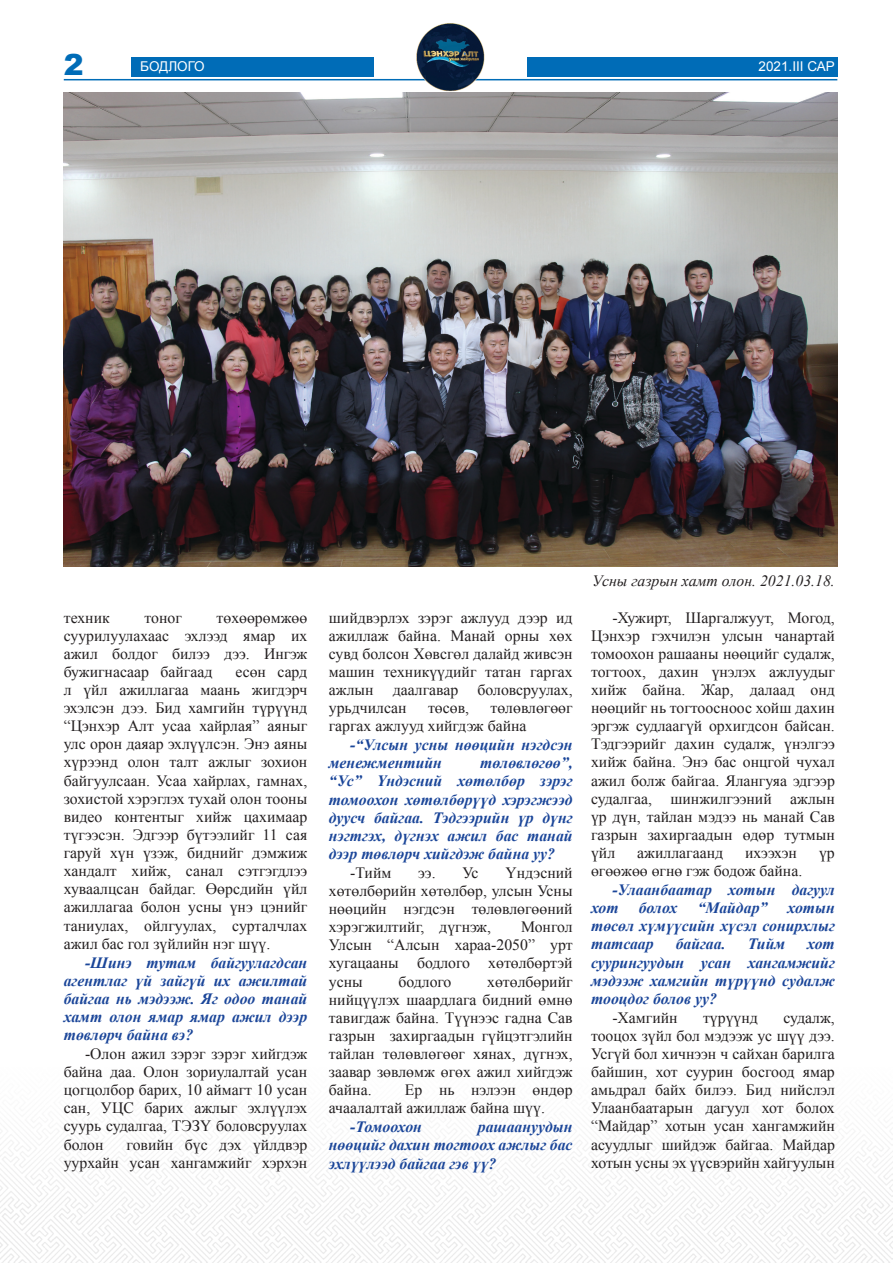
<style>
.page{position:relative;width:893px;height:1263px;background:#fff}
.page>*{position:absolute;margin:0;border:0;box-sizing:border-box;transform-origin:0 0}
.t1{font:900 29.7px "Mogul Arial";color:#006cb7}
.text{font:15.75px/18.1px "Mogul Times New Roman";color:#231f20;text-align:justify}
.text-2{font:italic 700 15.75px/18.1px "Mogul Times New Roman";color:#1b4699;text-align:justify}
.text-3{font:italic 15.75px "Mogul Times New Roman";color:#231f20}
.text-4{font:italic 700 15.75px "Mogul Times New Roman";letter-spacing:-.02em;color:#1b4699}
.t2{font:13.5px "Arial";color:#fff}
</style>
<div class="page">
<hr style="left:64px;top:79px;width:773px;height:1px;background:#006cb7">
<div style="left:527px;top:58px;width:310px;height:19px;background:#006cb7"></div>
<div style="left:131px;top:58px;width:242px;height:19px;background:#006cb7"></div>
<img style="left:414px;top:23px;width:73px;height:69px">
<img style="left:0;top:1133px;width:893px;height:130px">
<img style="left:64px;top:92px;width:773px;height:474px">
<h1 class="t1" style="left:64px;top:48px;width:21px">2</h1>
<p class="t2" style="left:140px;top:57px;width:66px">БОДЛОГО</p>
<p class="t2" style="left:758px;top:57px;width:78px">2021.III САР</p>
<p class="text" style="left:64px;top:608px;width:48px">техник</p>
<p class="text" style="left:145px;top:608px;width:39px">тоног</p>
<p class="text" style="left:64px;top:608px;width:245px;text-indent:153px">төхөөрөмжөө суурилуулахаас эхлээд ямар их ажил болдог билээ дээ. Ингэж бужигнасаар байгаад</p>
<p class="text" style="left:64px;top:662px;width:245px;text-indent:172px">есөн сард л үйл ажиллагаа маань жигдэрч эхэлсэн дээ. Бид хамгийн түрүүнд “Цэнхэр Алт усаа хайрлая” аяныг улс орон даяар эхлүүлсэн. Энэ аяны хүрээнд олон талт ажлыг зохион байгуулсаан. Усаа хайрлах, гамнах, зохистой хэрэглэх тухай олон тооны видео контентыг хийж цахимаар түгээсэн. Эдгээр бүтээлийг 11 сая гаруй хүн үзэж, биднийг дэмжиж хандалт хийж, санал сэтгэгдлээ хуваалцсан байдаг. Өөрсдийн үйл ажиллагаа болон усны үнэ цэнийг таниулах, ойлгуулах, сурталчлах ажил бас гол зүйлийн нэг шүү.</p>
<p class="text-2" style="left:64px;top:953px;width:245px;text-indent:21px">-Шинэ тутам байгуулагдсан агентлаг үй зайгүй их ажилтай байгаа нь мэдээж. Яг одоо танай хамт олон ямар ямар ажил дээр төвлөрч байна вэ?</p>
<p class="text" style="left:64px;top:1044px;width:245px;text-indent:21px">-Олон ажил зэрэг зэрэг хийгдэж байна даа. Олон зориулалтай усан цогцолбор барих, 10 аймагт 10 усан сан, УЦС барих ажлыг эхлүүлэх суурь судалгаа, ТЭЗҮ боловсруулах болон</p>
<p class="text" style="left:64px;top:1135px;width:245px;text-align:right">говийн бүс дэх үйлдвэр<br>уурхайн усан хангамжийг хэрхэн</p>
<p class="text" style="left:329px;top:608px;width:245px">шийдвэрлэх зэрэг ажлууд дээр ид ажиллаж байна. Манай орны хөх сувд болсон Хөвсгөл далайд живсэн машин техникүүдийг татан гаргах ажлын даалгавар боловсруулах, урьдчилсан</p>
<p class="text" style="left:329px;top:698px;width:245px;text-indent:162px">төлөвлөгөөг гаргах ажлууд хийгдэж байна</p>
<p class="text-2" style="left:329px;top:735px;width:245px;text-indent:21px">-“Улсын усны нөөцийн нэгдсэн менежментийн</p>
<p class="text" style="left:428px;top:698px;width:42px">төсөв,</p>
<p class="text-2" style="left:329px;top:753px;width:245px;text-indent:151px">төлөвлөгөө”, “Ус” Үндэсний хөтөлбөр зэрэг томоохон хөтөлбөрүүд хэрэгжээд дуусч байгаа. Тэдгээрийн үр дүнг нэгтгэх, дүгнэх ажил бас танай дээр төвлөрч хийгдэж байна уу?</p>
<p class="text" style="left:350px;top:863px;width:43px">-Тийм</p>
<p class="text" style="left:418px;top:863px;width:62px">ээ. Ус</p>
<p class="text" style="left:329px;top:863px;width:245px;text-indent:177px">Үндэсний хөтөлбөрийн хөтөлбөр, улсын Усны нөөцийн нэгдсэн төлөвлөгөөний хэрэгжилтийг, дүгнэж,</p>
<p class="text" style="left:329px;top:918px;width:245px;text-indent:192px">Монгол Улсын “Алсын хараа-2050” урт хугацааны бодлого хөтөлбөртэй усны</p>
<p class="text" style="left:329px;top:972px;width:245px;text-indent:158px">хөтөлбөрийг нийцүүлэх шаардлага бидний өмнө тавигдаж байна. Түүнээс гадна Сав газрын захиргаадын гүйцэтгэлийн тайлан төлөвлөгөөг хянах, дүгнэх, заавар зөвлөмж өгөх ажил хийгдэж байна.</p>
<p class="text" style="left:398px;top:972px;width:55px">бодлого</p>
<p class="text" style="left:329px;top:1081px;width:245px;text-indent:76px">Ер нь нэлээн өндөр ачаалалтай ажиллаж байна шүү.</p>
<p class="text-4" style="left:350px;top:1116px;width:73px">-Томоохон</p>
<p class="text-2" style="left:329px;top:1117px;width:245px;text-indent:149px">рашаануудын нөөцийг дахин тогтоох ажлыг бас эхлүүлээд байгаа гэв үү?</p>
<p class="text-3" style="left:592px;top:570px;width:244px">Усны газрын хамт олон. 2021.03.18.</p>
<p class="text" style="left:591px;top:608px;width:245px;text-indent:21px">-Хужирт, Шаргалжуут, Могод, Цэнхэр гэхчилэн улсын чанартай томоохон рашааны нөөцийг судалж, тогтоох, дахин үнэлэх ажлуудыг хийж байна. Жар, далаад онд нөөцийг нь тогтоосноос хойш дахин эргэж судлаагүй орхигдсон байсан.<br>Тэдгээрийг дахин судалж, үнэлгээ хийж байна. Энэ бас онцгой чухал ажил болж байгаа. Ялангуяа эдгээр судалгаа, шинжилгээний ажлын үр дүн, тайлан мэдээ нь манай Сав газрын захиргаадын өдөр тутмын үйл</p>
<p class="text" style="left:637px;top:843px;width:87px">ажиллагаанд</p>
<p class="text" style="left:745px;top:843px;width:53px">ихээхэн</p>
<p class="text" style="left:819px;top:843px;width:17px">үр</p>
<p class="text" style="left:591px;top:861px;width:213px">өгөөжөө өгнө гэж бодож байна.</p>
<p class="text-2" style="left:591px;top:880px;width:245px;text-indent:21px">-Улаанбаатар хотын дагуул хот</p>
<p class="text-2" style="left:639px;top:898px;width:40px">болох</p>
<p class="text-2" style="left:698px;top:898px;width:71px">“Майдар”</p>
<p class="text-2" style="left:591px;top:898px;width:245px;text-indent:197px">хотын төсөл хүмүүсийн хүсэл сонирхлыг татсаар</p>
<p class="text-2" style="left:676px;top:935px;width:51px">байгаа.</p>
<p class="text-2" style="left:748px;top:935px;width:39px">Тийм</p>
<p class="text-2" style="left:591px;top:935px;width:245px;text-indent:216px">хот суурингуудын усан хангамжийг мэдээж хамгийн түрүүнд судалж тооцдог болов уу?</p>
<p class="text" style="left:612px;top:1008px;width:67px">-Хамгийн</p>
<p class="text" style="left:703px;top:1008px;width:56px">түрүүнд</p>
<p class="text" style="left:591px;top:1008px;width:245px;text-indent:192px">судалж, тооцох зүйл бол мэдээж ус шүү дээ.<br>Усгүй бол хичнээн ч сайхан барилга байшин, хот суурин босгоод ямар амьдрал байх билээ. Бид нийслэл Улаанбаатарын дагуул хот болох “Майдар” хотын усан хангамжийн асуудлыг шийдэж байгаа. Майдар хотын усны эх үүсвэрийн хайгуулын</p>
</div>
